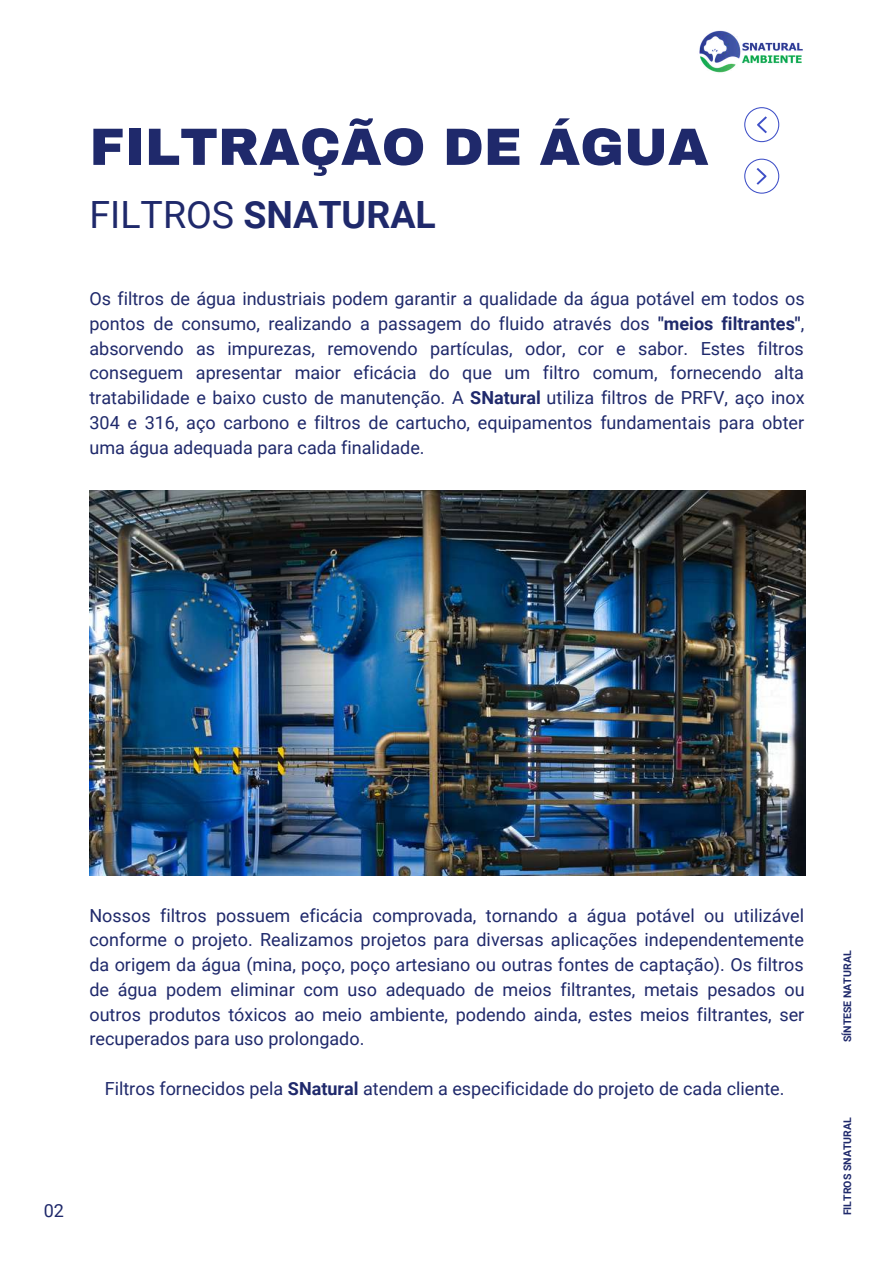
<style>
.page{position:relative;width:894px;height:1264px;background:#fff}
.page>*{position:absolute;margin:0;border:0;box-sizing:border-box;transform-origin:0 0}
.t1{font:900 52.5px "Archivo";color:#1f296b}
.t2{font:700 37.5px "Roboto";color:#1f296b}
.t3{font:18px/24.8px "Roboto";color:#1f296b;text-align:justify}
.t4{font:700 10.5px "Roboto";color:#1f296b}
.s1{font-weight:400}
.s2{font-weight:700}
</style>
<div class="page">
<svg style="left:744px;top:107px;width:35px;height:35px"></svg>
<svg style="left:744px;top:159px;width:35px;height:35px"></svg>
<img style="left:699px;top:30px;width:104px;height:43px">
<img style="left:89px;top:491px;width:715px;height:384px">
<h1 class="t1" style="left:89px;top:119px;width:620px">FILTRAÇÃO DE ÁGUA</h1>
<h2 class="t2" style="left:89px;top:193px;width:348px"><span class="s1">FILTROS</span> SNATURAL</h2>
<p class="t3" style="left:89px;top:286px;width:716px">Os filtros de água industriais podem garantir a qualidade da água potável em todos os pontos de consumo, realizando a passagem do fluido através dos <span class="s2">"meios filtrantes"</span>, absorvendo as impurezas, removendo partículas, odor, cor e sabor. Estes filtros conseguem apresentar maior eficácia do que um filtro comum, fornecendo alta tratabilidade e baixo custo de manutenção. A <span class="s2">SNatural</span> utiliza filtros de PRFV, aço inox 304 e 316, aço carbono e filtros de cartucho, equipamentos fundamentais para obter uma água adequada para cada finalidade.</p>
<p class="t3" style="left:89px;top:903px;width:716px">Nossos filtros possuem eficácia comprovada, tornando a água potável ou utilizável conforme o projeto. Realizamos projetos para diversas aplicações independentemente da origem da água (mina, poço, poço artesiano ou outras fontes de captação). Os filtros de água podem eliminar com uso adequado de meios filtrantes, metais pesados ou outros produtos tóxicos ao meio ambiente, podendo ainda, estes meios filtrantes, ser recuperados para uso prolongado.</p>
<p class="t3" style="left:105px;top:1076px;width:681px">Filtros fornecidos pela <span class="s2">SNatural</span> atendem a especificidade do projeto de cada cliente.</p>
<p class="t3" style="left:44px;top:1198px;width:22px">02</p>
<p class="t4" style="left:841px;top:1042px;width:93px;rotate:-90deg">SÍNTESE NATURAL</p>
<p class="t4" style="left:841px;top:1215px;width:99px;rotate:-90deg">FILTROS SNATURAL</p>
</div>
